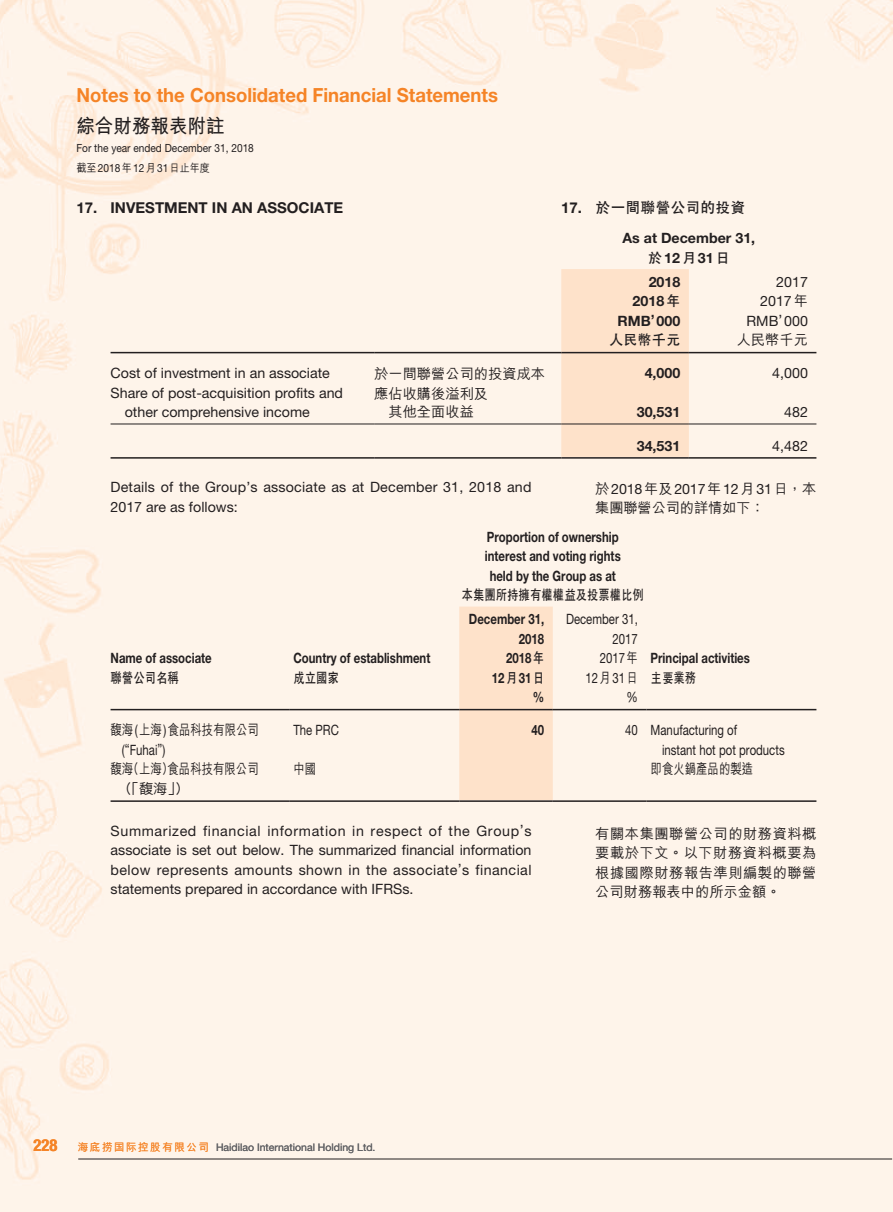
<style>
.page{position:relative;width:893px;height:1212px;background:#fff}
.page>*{position:absolute;margin:0;border:0;box-sizing:border-box;transform-origin:0 0}
.t1{font:700 19.5px "Helvetica Neue LT Std";color:#f58427;scale:.95 1}
.t2{font:700 19.5px "M Hei HK";color:#231f20;scale:.95 1}
._3__標題{font:700 15px "Helvetica Neue LT Std";color:#231f20}
._3__標題-2{font:700 15px "C Hei 2 HK";color:#231f20}
._1__內文{font:14.25px/19.5px "Helvetica Neue LT Std";color:#231f20}
._1__內文-2{font:700 14.25px "Helvetica Neue LT Std";color:#231f20;scale:.8 1}
._1__內文-3{font:500 14.25px/19.5px "M Hei HK";color:#231f20}
._1__內文-4{font:14.25px "Helvetica Neue LT Std";color:#231f20;scale:.8 1}
._1__內文-5{font:700 14.25px "Helvetica Neue LT Std";color:#231f20}
._1__內文-6{font:500 14.25px "M Hei HK";color:#231f20;scale:.8 1}
._1__內文-7{font:700 14.25px "C Hei 2 HK";color:#231f20;scale:.8 1}
._1__內文-8{font:700 14.25px "M Hei HK";color:#231f20}
._1__內文-9{font:700 14.25px "C Hei 2 HK";color:#231f20}
.t3{font:11.25px "Helvetica Neue LT Std";color:#231f20;scale:.9 1}
.t4{font:500 11.25px "M Hei HK";color:#231f20;scale:.9 1}
.t5{font:10.5px "Helvetica Neue LT Std";color:#636366}
.t6{font:500 10.5px "M Hei HKS";letter-spacing:.15em;color:#f58427}
.s1{font-family:"Helvetica Neue LT Std";font-weight:400}
.s2{font-family:"Helvetica Neue LT Std"}
.s3{font-family:"C Hei 2 HK"}
.s4{font-family:"M Hei HK";font-weight:500}
.s5{font-weight:700}
.s6{font-weight:500}
.s7{font-family:"Helvetica Neue LT Std";font-weight:700;font-stretch:condensed;font-size:16.5px}
</style>
<div class="page">
<div style="left:0;top:0;width:892px;height:1212px;background:#fef4ea"></div>
<hr style="left:78px;top:1158px;width:814px;height:1px;background:#231f20">
<div style="left:561px;top:269px;width:128px;height:188px;background:#fee2ca"></div>
<hr style="left:111px;top:352px;width:263px;height:1px;background:#231f20">
<hr style="left:374px;top:352px;width:187px;height:1px;background:#231f20">
<hr style="left:561px;top:352px;width:128px;height:1px;background:#231f20">
<hr style="left:689px;top:352px;width:127px;height:1px;background:#231f20">
<hr style="left:111px;top:424px;width:263px;height:1px;background:#231f20">
<hr style="left:374px;top:424px;width:187px;height:1px;background:#231f20">
<hr style="left:561px;top:424px;width:128px;height:1px;background:#231f20">
<hr style="left:689px;top:424px;width:127px;height:1px;background:#231f20">
<hr style="left:111px;top:457px;width:263px;height:2px;background:#231f20">
<hr style="left:374px;top:457px;width:187px;height:2px;background:#231f20">
<hr style="left:561px;top:457px;width:128px;height:2px;background:#231f20">
<hr style="left:689px;top:457px;width:127px;height:2px;background:#231f20">
<div style="left:459px;top:606px;width:94px;height:194px;background:#fee2ca"></div>
<hr style="left:111px;top:709px;width:178px;height:1px;background:#231f20">
<hr style="left:289px;top:709px;width:170px;height:1px;background:#231f20">
<hr style="left:459px;top:709px;width:94px;height:1px;background:#231f20">
<hr style="left:553px;top:709px;width:93px;height:1px;background:#231f20">
<hr style="left:646px;top:709px;width:170px;height:1px;background:#231f20">
<hr style="left:111px;top:800px;width:178px;height:2px;background:#231f20">
<hr style="left:289px;top:800px;width:170px;height:2px;background:#231f20">
<hr style="left:459px;top:800px;width:94px;height:2px;background:#231f20">
<hr style="left:553px;top:800px;width:93px;height:2px;background:#231f20">
<hr style="left:646px;top:800px;width:170px;height:2px;background:#231f20">
<h1 class="t1" style="left:76px;top:83px;width:445px">Notes to the Consolidated Financial Statements</h1>
<h1 class="t2" style="left:76px;top:111px;width:158px">綜合財務報表附註</h1>
<p class="t3" style="left:76px;top:141px;width:199px">For the year ended December 31, 2018</p>
<p class="t4" style="left:76px;top:159px;width:150px">截至<span class="s1">2018</span>年<span class="s1">12</span>月<span class="s1">31</span>日止年度</p>
<p class="_3__標題" style="left:77px;top:199px;width:268px">17. INVESTMENT IN AN ASSOCIATE</p>
<p class="_3__標題-2" style="left:561px;top:200px;width:186px"><span class="s2">17.</span> 於一間聯營公司的投資</p>
<p class="_1__內文-5" style="left:622px;top:229px;width:134px">As at December 31,</p>
<p class="_1__內文-5" style="left:648px;top:249px;width:83px"><span class="s3">於</span>12<span class="s3">月</span>31<span class="s3">日</span></p>
<p class="_1__內文-5" style="left:649px;top:273px;width:33px">2018</p>
<p class="_1__內文" style="left:776px;top:272px;width:33px">2017</p>
<p class="_1__內文-5" style="left:633px;top:292px;width:49px">2018<span class="s3">年</span></p>
<p class="_1__內文" style="left:760px;top:291px;width:49px">2017<span class="s4">年</span></p>
<p class="_1__內文-5" style="left:618px;top:312px;width:64px">RMB’000</p>
<p class="_1__內文" style="left:746px;top:311px;width:63px">RMB’000</p>
<p class="_1__內文-9" style="left:609px;top:333px;width:73px">人民幣千元</p>
<p class="_1__內文-3" style="left:737px;top:329px;width:73px">人民幣千元</p>
<p class="_1__內文" style="left:111px;top:363px;width:221px">Cost of investment in an associate</p>
<p class="_1__內文-3" style="left:374px;top:363px;width:172px">於一間聯營公司的投資成本</p>
<p class="_1__內文-5" style="left:645px;top:364px;width:37px">4,000</p>
<p class="_1__內文" style="left:772px;top:363px;width:37px">4,000</p>
<p class="_1__內文" style="left:111px;top:383px;width:234px">Share of post-acquisition profits and</p>
<p class="_1__內文" style="left:125px;top:402px;width:187px">other comprehensive income</p>
<p class="_1__內文-3" style="left:374px;top:382px;width:115px">應佔收購後溢利及</p>
<p class="_1__內文-3" style="left:388px;top:401px;width:87px">其他全面收益</p>
<p class="_1__內文-5" style="left:637px;top:403px;width:45px">30,531</p>
<p class="_1__內文" style="left:784px;top:402px;width:25px">482</p>
<p class="_1__內文-5" style="left:637px;top:437px;width:45px">34,531</p>
<p class="_1__內文" style="left:772px;top:435px;width:37px">4,482</p>
<p class="_1__內文" style="left:111px;top:477px;width:422px">Details of the Group’s associate as at December 31, 2018 and<br>2017 are as follows:</p>
<p class="_1__內文-2" style="left:487px;top:528px;width:166px">Proportion of ownership</p>
<p class="_1__內文-2" style="left:485px;top:547px;width:171px">interest and voting rights</p>
<p class="_1__內文-2" style="left:490px;top:567px;width:159px">held by the Group as at</p>
<p class="_1__內文-7" style="left:462px;top:588px;width:230px">本集團所持擁有權權益及投票權比例</p>
<p class="_1__內文-2" style="left:469px;top:610px;width:96px">December 31,</p>
<p class="_1__內文-4" style="left:566px;top:611px;width:91px">December 31,</p>
<p class="_1__內文-2" style="left:519px;top:630px;width:33px">2018</p>
<p class="_1__內文-4" style="left:612px;top:630px;width:33px">2017</p>
<p class="_1__內文-2" style="left:111px;top:649px;width:128px">Name of associate</p>
<p class="_1__內文-2" style="left:293px;top:649px;width:173px">Country of establishment</p>
<p class="_1__內文-2" style="left:506px;top:649px;width:49px">2018<span class="s3">年</span></p>
<p class="_1__內文-4" style="left:600px;top:650px;width:49px">2017<span class="s4">年</span></p>
<p class="_1__內文-2" style="left:651px;top:649px;width:126px">Principal activities</p>
<p class="_1__內文-7" style="left:111px;top:670px;width:87px">聯營公司名稱</p>
<p class="_1__內文-7" style="left:293px;top:670px;width:58px">成立國家</p>
<p class="_1__內文-2" style="left:492px;top:669px;width:67px">12<span class="s3">月</span>31<span class="s3">日</span></p>
<p class="_1__內文-4" style="left:585px;top:669px;width:67px">12<span class="s4">月</span>31<span class="s4">日</span></p>
<p class="_1__內文-7" style="left:651px;top:670px;width:58px">主要業務</p>
<p class="_1__內文-2" style="left:533px;top:688px;width:16px">%</p>
<p class="_1__內文-4" style="left:626px;top:689px;width:16px">%</p>
<p class="_1__內文-6" style="left:111px;top:720px;width:187px">馥海<span class="s1">(</span>上海<span class="s1">)</span>食品科技有限公司</p>
<p class="_1__內文-4" style="left:293px;top:722px;width:58px">The PRC</p>
<p class="_1__內文-2" style="left:532px;top:721px;width:17px">40</p>
<p class="_1__內文-4" style="left:625px;top:722px;width:17px">40</p>
<p class="_1__內文-4" style="left:651px;top:722px;width:110px">Manufacturing of</p>
<p class="_1__內文-4" style="left:122px;top:741px;width:56px">(“Fuhai”)</p>
<p class="_1__內文-4" style="left:662px;top:741px;width:155px">instant hot pot products</p>
<p class="_1__內文-6" style="left:111px;top:759px;width:187px">馥海<span class="s5">（</span>上海<span class="s5">）</span>食品科技有限公司</p>
<p class="_1__內文-6" style="left:293px;top:759px;width:30px">中國</p>
<p class="_1__內文-6" style="left:651px;top:759px;width:130px">即食火鍋產品的製造</p>
<p class="_1__內文-8" style="left:118px;top:778px;width:73px">（「<span class="s6">馥海</span>」）</p>
<p class="_1__內文" style="left:111px;top:820px;width:422px;text-align:justify">Summarized financial information in respect of the Group’s associate is set out below. The summarized financial information below represents amounts shown in the associate’s financial statements prepared in accordance with IFRSs.</p>
<p class="_1__內文-3" style="left:595px;top:478px;width:223px">於<span class="s1">2018</span>年及<span class="s1">2017</span>年<span class="s1">12</span>月<span class="s1">31</span>日<span class="s5">，</span>本集團聯營公司的詳情如下<span class="s5">：</span></p>
<p class="_1__內文-3" style="left:595px;top:823px;width:223px;text-align:justify">有關本集團聯營公司的財務資料概要載於下文<span class="s5">。</span>以下財務資料概要為根據國際財務報告準則編製的聯營公司財務報表中的所示金額<span class="s5">。</span></p>
<p class="t6" style="left:34px;top:1139px;width:177px"><span class="s7">228</span> 海底撈國際控股有限公司</p>
<p class="t5" style="left:216px;top:1141px;width:161px">Haidilao International Holding Ltd.</p>
</div>
